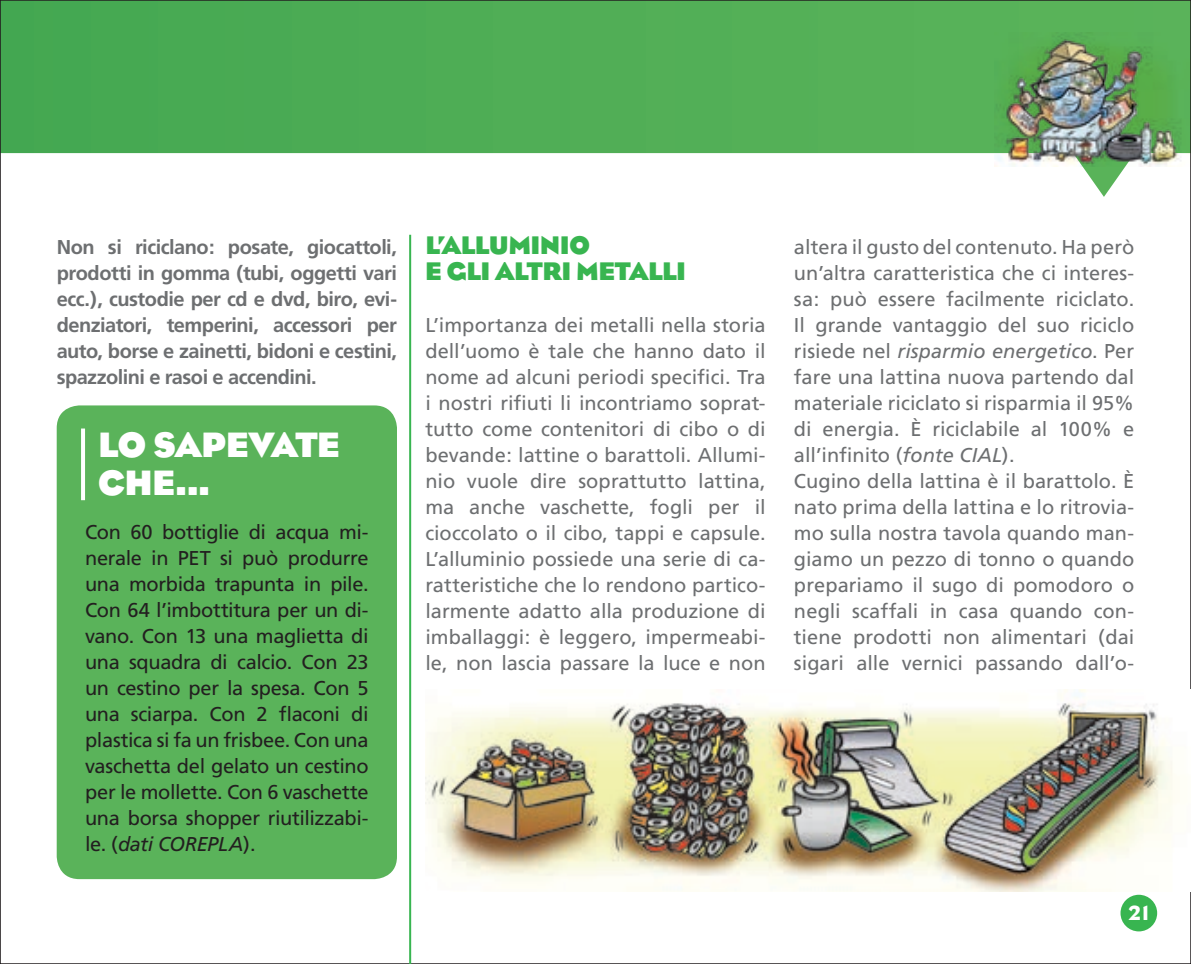
<style>
.page{position:relative;width:1191px;height:964px;background:#fff}
.page>*{position:absolute;margin:0;border:0;box-sizing:border-box;transform-origin:0 0}
.t1{font:700 36px/38px "Eagle";color:#fff}
.t2{font:700 26px/26px "Eagle";letter-spacing:-.035em;color:#38b550}
.t3{font:21px "Eagle";color:#fff}
.t4{font:20px/26px "Frutiger";color:#6d6f71;text-align:justify}
.t5{font:20px/26px "Frutiger";letter-spacing:-.015em;color:#231f20;text-align:justify}
.t6{font:700 20px/26px "Frutiger";letter-spacing:-.025em;color:#6d6f71;text-align:justify}
.t7{font:italic 20px "Frutiger LT Std";color:#6d6f71}
.t8{font:italic 20px "Frutiger LT Std";letter-spacing:-.015em;color:#231f20}
.s1{font-family:"Frutiger";font-style:normal}
.s2{font-family:"Frutiger LT Std";font-style:italic}
</style>
<div class="page">
<svg style="left:2px;top:2px;width:1187px;height:195px"></svg>
<div style="left:1120px;top:895px;width:37px;height:36px;background:#38b550;border-radius:50%"></div>
<img style="left:994px;top:32px;width:197px;height:134px">
<img style="left:998px;top:39px;width:185px;height:123px">
<img style="left:425px;top:690px;width:755px;height:202px">
<hr style="left:409px;top:235px;width:2px;height:729px;background:#38b550">
<div style="left:57px;top:405px;width:340px;height:474px;background:#5ab35a;border-radius:23px"></div>
<hr style="left:81px;top:428px;width:4px;height:72px;background:#fff">
<p class="t6" style="left:57px;top:234px;width:342px">Non si riciclano: posate, giocattoli, prodotti in gomma (tubi, oggetti vari ecc.), custodie per cd e dvd, biro, evi&shy;denziatori, temperini, accessori per auto, borse e zainetti, bidoni e cestini, spazzolini e rasoi e accendini.</p>
<h2 class="t2" style="left:425px;top:232px;width:117px">L’ALLUMINIO<br>E GLI ALTRI</h2>
<h2 class="t2" style="left:576px;top:258px;width:19px">META</h2>
<h2 class="t2" style="left:648px;top:258px;width:36px">LLI</h2>
<p class="t4" style="left:425px;top:312px;width:342px">L’importanza dei metalli nella storia dell’uomo è tale che hanno dato il nome ad alcuni periodi specifici. Tra i nostri rifiuti li incontriamo soprat&shy;tutto come contenitori di cibo o di bevande: lattine o barattoli. Allumi&shy;nio vuole dire soprattutto lattina, ma anche vaschette, fogli per il cioccolato o il cibo, tappi e capsule.<br>L’alluminio possiede una serie di ca&shy;ratteristiche che lo rendono partico&shy;larmente adatto alla produzione di imballaggi: è leggero, impermeabi&shy;le, non lascia passare la luce e non</p>
<h1 class="t1" style="left:98px;top:426px;width:114px">LO SAPEVATE<br>CHE...</h1>
<p class="t5" style="left:85px;top:519px;width:285px">Con 60 bottiglie di acqua mi&shy;nerale in PET si può produrre una morbida trapunta in pile.<br>Con 64 l’imbottitura per un di&shy;vano. Con 13 una maglietta di una squadra di calcio. Con 23 un cestino per la spesa. Con 5 una sciarpa. Con 2 flaconi di plastica si fa un frisbee. Con una vaschetta del gelato un cestino per le mollette. Con 6 vaschette una borsa shopper riutilizzabi-</p>
<p class="t8" style="left:85px;top:833px;width:172px"><span class="s1">le. (</span>dati COREPLA<span class="s1">).</span></p>
<p class="t4" style="left:794px;top:234px;width:342px">altera il gusto del contenuto. Ha però un’altra caratteristica che ci interes&shy;sa: può essere facilmente riciclato.<br>Il grande vantaggio del suo riciclo</p>
<p class="t7" style="left:794px;top:339px;width:342px"><span class="s1">risiede nel</span> risparmio energetico<span class="s1">. Per</span></p>
<p class="t4" style="left:794px;top:364px;width:342px;text-align:left">fare una lattina nuova partendo dal materiale riciclato si risparmia il 95% di energia. È riciclabile al 100% e all’infinito (<span class="s2">fonte CIAL</span>).<br>Cugino della lattina è il barattolo. È nato prima della lattina e lo ritrovia&shy;mo sulla nostra tavola quando man&shy;giamo un pezzo di tonno o quando prepariamo il sugo di pomodoro o negli scaffali in casa quando con&shy;tiene prodotti non alimentari (dai sigari alle vernici passando dall’o-</p>
<p class="t3" style="left:1129px;top:900px;width:21px">21</p>
</div>
